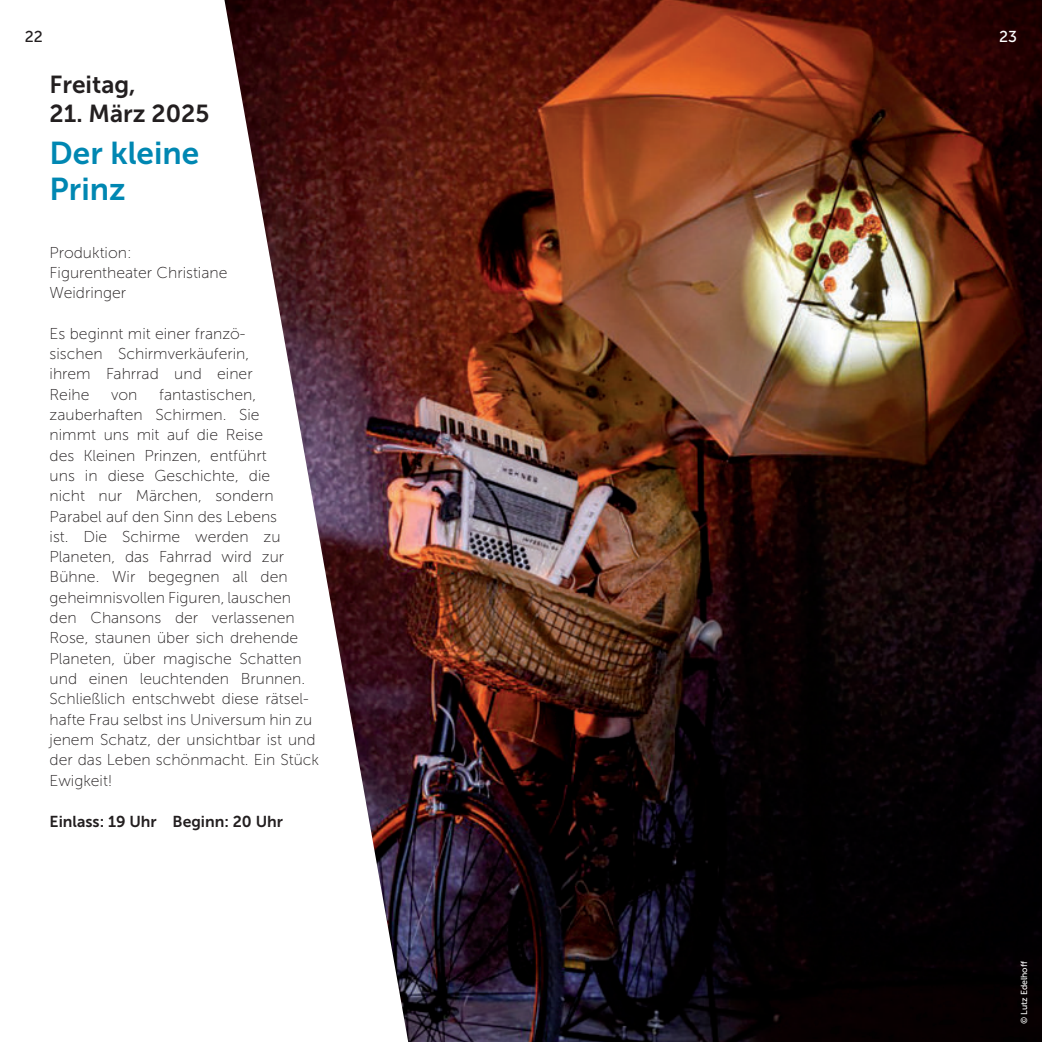
<style>
.page{position:relative;width:1042px;height:1042px;background:#fff}
.page>*{position:absolute;margin:0;border:0;box-sizing:border-box;transform-origin:0 0}
.t1{font:31.5px/36.2px "Museo Sans 700";color:#0087b2}
.t2{font:24.5px "Museo Sans 700";color:#231f20}
.t3{font:15.75px/20.3px "Museo Sans 100";color:#231f20}
.t4{font:15.75px "Museo Sans 700";color:#231f20}
.t5{font:15.75px "Museo Sans 500";color:#231f20}
.t6{font:15.75px "Museo Sans 500";color:#fff}
.t7{font:8.75px "Museo Sans 500";color:#fff}
</style>
<div class="page">
<img style="left:408px;top:0;width:634px;height:1042px">
<svg style="left:224px;top:0;width:184px;height:1041px"></svg>
<svg style="left:1021px;top:961px;width:6px;height:6px"></svg>
<p class="t5" style="left:25px;top:28px;width:20px">22</p>
<p class="t6" style="left:999px;top:28px;width:19px">23</p>
<h2 class="t2" style="left:50px;top:71px;width:88px">Freitag,</h2>
<h2 class="t2" style="left:50px;top:100px;width:161px">21. März 2025</h2>
<h1 class="t1" style="left:50px;top:135px;width:151px">Der kleine<br>Prinz</h1>
<p class="t3" style="left:50px;top:242px;width:179px">Produktion:<br>Figurentheater Christiane<br>Weidringer</p>
<p class="t3" style="left:50px;top:323px;width:205px">Es beginnt mit einer franzö&shy;sischen Schirmverkäuferin, ihrem Fahrrad und einer<br>Reihe</p>
<p class="t3" style="left:50px;top:384px;width:271px;text-indent:110px">fantastischen, zauberhaften Schirmen. Sie<br>nimmt uns mit auf die Reise<br>des Kleinen Prinzen, entführt<br>uns in diese Geschichte, die<br>nicht nur Märchen, sondern<br>Parabel auf den Sinn des Lebens<br>ist. Die Schirme werden zu<br>Planeten, das Fahrrad wird zur<br>Bühne. Wir begegnen all den geheimnisvollen Figuren, lauschen den Chansons der verlassenen<br>Rose, staunen über sich drehende<br>Planeten, über magische Schatten und einen leuchtenden Brunnen.<br>Schließlich entschwebt diese rätsel&shy;hafte Frau selbst ins Universum hin zu jenem Schatz, der unsichtbar ist und der das Leben schönmacht. Ein Stück<br>Ewigkeit!</p>
<p class="t4" style="left:50px;top:813px;width:235px">Einlass: 19 Uhr Beginn: 20 Uhr</p>
<p class="t3" style="left:111px;top:384px;width:28px">von</p>
<p class="t7" style="left:1019px;top:1024px;width:59px;rotate:-90deg">© Lutz Edelho</p>
</div>
